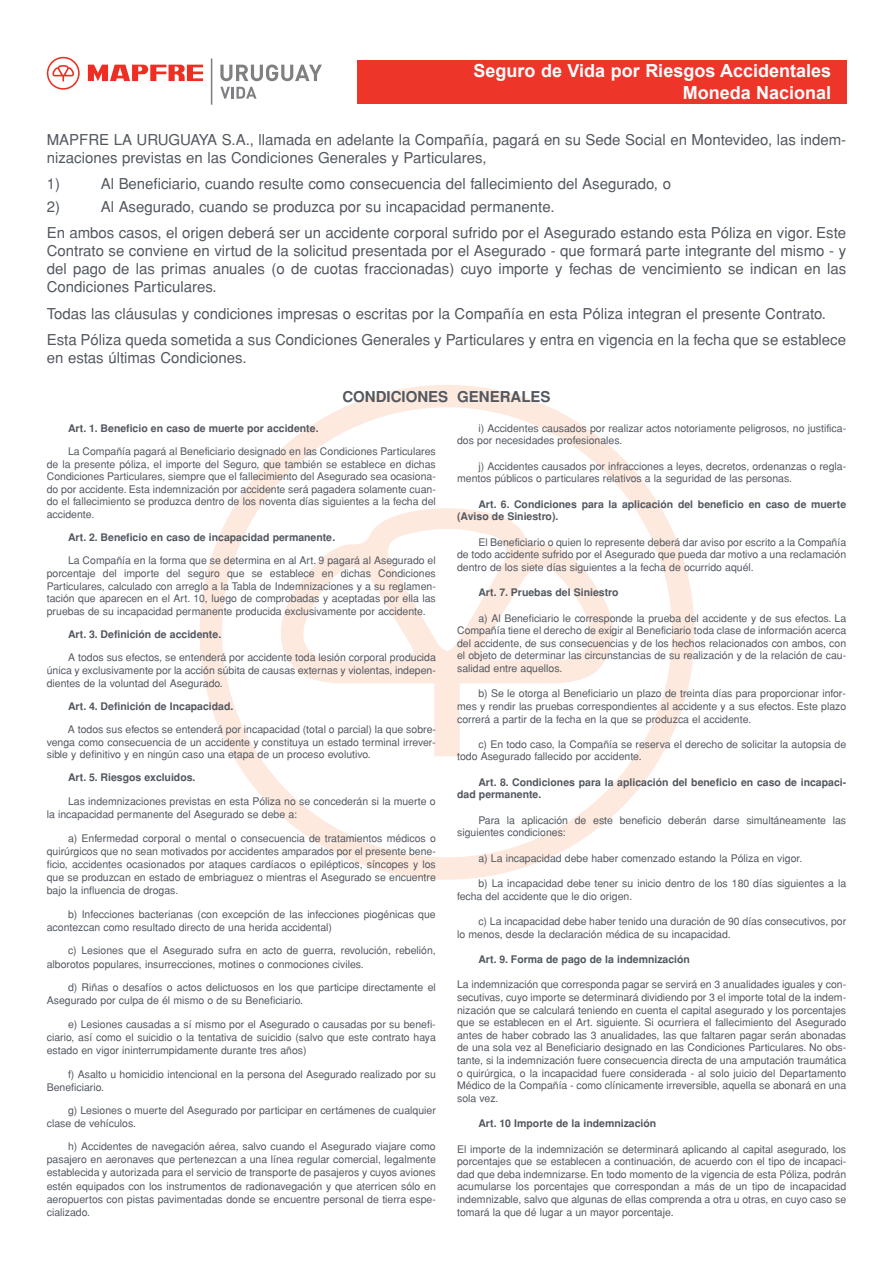
<style>
.page{position:relative;width:893px;height:1263px;background:#fff}
.page>*{position:absolute;margin:0;border:0;box-sizing:border-box;transform-origin:0 0}
.t1{font:700 18px/21.6px "Arial";color:#fff;text-align:right}
.t2{font:15px/18px "Helvetica";color:#535860}
.t3{font:700 15px "Helvetica";color:#535860}
.t4{font:10.5px/12.6px "Helvetica";color:#535860;text-align:justify}
.t5{font:700 10.5px/12.6px "Helvetica";color:#535860}
</style>
<div class="page">
<svg style="left:199px;top:385px;width:496px;height:482px"></svg>
<svg style="left:262px;top:507px;width:370px;height:249px"></svg>
<div style="left:200px;top:385px;width:494px;height:495px;border:22px solid #fde9de;border-radius:50%"></div>
<div style="left:357px;top:60px;width:489px;height:44px;background:#ee3529"></div>
<svg style="left:47px;top:57px;width:33px;height:33px"></svg>
<svg style="left:88px;top:65px;width:115px;height:16px"></svg>
<svg style="left:220px;top:64px;width:102px;height:17px"></svg>
<svg style="left:220px;top:87px;width:37px;height:12px"></svg>
<hr style="left:211px;top:59px;width:1px;height:46px;background:#808083">
<h1 class="t1" style="left:474px;top:60px;width:359px">Seguro de Vida por Riesgos Accidentales<br>Moneda Nacional</h1>
<h2 class="t2" style="left:47px;top:132px;width:801px">MAPFRE LA URUGUAYA S.A., llamada en adelante la Compañía, pagará en su Sede Social en Montevideo, las indem&shy;nizaciones previstas en las Condiciones Generales y Particulares,</h2>
<h2 class="t2" style="left:47px;top:176px;width:15px">1)</h2>
<h2 class="t2" style="left:101px;top:176px;width:572px">Al Beneficiario, cuando resulte como consecuencia del fallecimiento del Asegurado, o</h2>
<h2 class="t2" style="left:47px;top:199px;width:15px">2)</h2>
<h2 class="t2" style="left:47px;top:194px;width:801px;line-height:26.5px;text-indent:54px">Al Asegurado, cuando se produzca por su incapacidad permanente.<br>En ambos casos, el origen deberá ser un accidente corporal sufrido por el Asegurado estando esta Póliza en vigor. Este</h2>
<p class="t2" style="left:47px;top:243px;width:801px;text-align:justify">Contrato se conviene en virtud de la solicitud presentada por el Asegurado - que formará parte integrante del mismo - y del pago de las primas anuales (o de cuotas fraccionadas) cuyo importe y fechas de vencimiento se indican en las Condiciones Particulares.</p>
<h2 class="t2" style="left:47px;top:301px;width:801px;line-height:26.5px">Todas las cláusulas y condiciones impresas o escritas por la Compañía en esta Póliza integran el presente Contrato.<br>Esta Póliza queda sometida a sus Condiciones Generales y Particulares y entra en vigencia en la fecha que se establece</h2>
<h2 class="t2" style="left:47px;top:350px;width:201px">en estas últimas Condiciones.</h2>
<h2 class="t3" style="left:342px;top:391px;width:210px">CONDICIONES GENERALES</h2>
<p class="t5" style="left:68px;top:423px;width:252px">Art. 1. Beneficio en caso de muerte por accidente.</p>
<p class="t4" style="left:47px;top:446px;width:391px;text-indent:21px">La Compañía pagará al Beneficiario designado en las Condiciones Particulares de la presente póliza, el importe del Seguro, que también se establece en dichas Condiciones Particulares, siempre que el fallecimiento del Asegurado sea ocasiona&shy;do por accidente. Esta indemnización por accidente será pagadera solamente cuan&shy;do el fallecimiento se produzca dentro de los noventa días siguientes a la fecha del accidente.</p>
<p class="t5" style="left:68px;top:532px;width:269px">Art. 2. Beneficio en caso de incapacidad permanente.</p>
<p class="t4" style="left:47px;top:555px;width:391px;text-indent:21px">La Compañía en la forma que se determina en al Art. 9 pagará al Asegurado el porcentaje del importe del seguro que se establece en dichas Condiciones Particulares, calculado con arreglo a la Tabla de Indemnizaciones y a su reglamen&shy;tación que aparecen en el Art. 10, luego de comprobadas y aceptadas por ella las pruebas de su incapacidad permanente producida exclusivamente por accidente.</p>
<p class="t5" style="left:68px;top:629px;width:155px">Art. 3. Definición de accidente.</p>
<p class="t4" style="left:47px;top:652px;width:391px;text-indent:21px">A todos sus efectos, se entenderá por accidente toda lesión corporal producida única y exclusivamente por la acción súbita de causas externas y violentas, indepen&shy;dientes de la voluntad del Asegurado.</p>
<p class="t5" style="left:68px;top:701px;width:167px">Art. 4. Definición de Incapacidad.</p>
<p class="t4" style="left:47px;top:724px;width:391px;text-indent:21px">A todos sus efectos se entenderá por incapacidad (total o parcial) la que sobre&shy;venga como consecuencia de un accidente y constituya un estado terminal irrever&shy;sible y definitivo y en ningún caso una etapa de un proceso evolutivo.</p>
<p class="t5" style="left:68px;top:772px;width:129px">Art. 5. Riesgos excluidos.</p>
<p class="t4" style="left:47px;top:796px;width:391px;line-height:13px;text-indent:21px">Las indemnizaciones previstas en esta Póliza no se concederán si la muerte o la incapacidad permanente del Asegurado se debe a:</p>
<p class="t4" style="left:47px;top:833px;width:391px;line-height:13px;text-indent:21px">a) Enfermedad corporal o mental o consecuencia de tratamientos médicos o quirúrgicos que no sean motivados por accidentes amparados por el presente bene&shy;ficio, accidentes ocasionados por ataques cardíacos o epilépticos, síncopes y los que se produzcan en estado de embriaguez o mientras el Asegurado se encuentre bajo la influencia de drogas.</p>
<p class="t4" style="left:47px;top:908px;width:391px;line-height:13px;text-indent:21px">b) Infecciones bacterianas (con excepción de las infecciones piogénicas que acontezcan como resultado directo de una herida accidental)</p>
<p class="t4" style="left:47px;top:945px;width:391px;line-height:13px;text-indent:21px">c) Lesiones que el Asegurado sufra en acto de guerra, revolución, rebelión, alborotos populares, insurrecciones, motines o conmociones civiles.</p>
<p class="t4" style="left:47px;top:982px;width:391px;line-height:13px;text-indent:21px">d) Riñas o desafíos o actos delictuosos en los que participe directamente el<br>Asegurado por culpa de él mismo o de su Beneficiario.</p>
<p class="t4" style="left:47px;top:1019px;width:391px;line-height:13px;text-indent:21px">e) Lesiones causadas a sí mismo por el Asegurado o causadas por su benefi&shy;ciario, así como el suicidio o la tentativa de suicidio (salvo que este contrato haya estado en vigor ininterrumpidamente durante tres años)</p>
<p class="t4" style="left:47px;top:1068px;width:391px;line-height:13px;text-indent:21px">f) Asalto u homicidio intencional en la persona del Asegurado realizado por su<br>Beneficiario.</p>
<p class="t4" style="left:47px;top:1105px;width:391px;line-height:13px;text-indent:21px">g) Lesiones o muerte del Asegurado por participar en certámenes de cualquier clase de vehículos.</p>
<p class="t4" style="left:47px;top:1141px;width:391px;line-height:13px;text-indent:21px">h) Accidentes de navegación aérea, salvo cuando el Asegurado viajare como pasajero en aeronaves que pertenezcan a una línea regular comercial, legalmente establecida y autorizada para el servicio de transporte de pasajeros y cuyos aviones estén equipados con los instrumentos de radionavegación y que aterricen sólo en aeropuertos con pistas pavimentadas donde se encuentre personal de tierra espe&shy;cializado.</p>
<p class="t4" style="left:457px;top:423px;width:391px;text-indent:21px">i) Accidentes causados por realizar actos notoriamente peligrosos, no justifica&shy;dos por necesidades profesionales.</p>
<p class="t4" style="left:457px;top:461px;width:391px;text-indent:21px">j) Accidentes causados por infracciones a leyes, decretos, ordenanzas o regla&shy;mentos públicos o particulares relativos a la seguridad de las personas.</p>
<p class="t5" style="left:457px;top:499px;width:391px;text-indent:21px">Art. 6. Condiciones para la aplicación del beneficio en caso de muerte (Aviso de Siniestro).</p>
<p class="t4" style="left:457px;top:537px;width:391px;text-indent:21px">El Beneficiario o quien lo represente deberá dar aviso por escrito a la Compañía de todo accidente sufrido por el Asegurado que pueda dar motivo a una reclamación dentro de los siete días siguientes a la fecha de ocurrido aquél.</p>
<p class="t5" style="left:478px;top:587px;width:142px">Art. 7. Pruebas del Siniestro</p>
<p class="t4" style="left:457px;top:612px;width:391px;text-indent:21px">a) Al Beneficiario le corresponde la prueba del accidente y de sus efectos. La Compañía tiene el derecho de exigir al Beneficiario toda clase de información acerca del accidente, de sus consecuencias y de los hechos relacionados con ambos, con el objeto de determinar las circunstancias de su realización y de la relación de cau&shy;salidad entre aquellos.</p>
<p class="t4" style="left:457px;top:688px;width:391px;text-indent:21px">b) Se le otorga al Beneficiario un plazo de treinta días para proporcionar infor&shy;mes y rendir las pruebas correspondientes al accidente y a sus efectos. Este plazo correrá a partir de la fecha en la que se produzca el accidente.</p>
<p class="t4" style="left:457px;top:739px;width:391px;text-indent:21px">c) En todo caso, la Compañía se reserva el derecho de solicitar la autopsia de todo Asegurado fallecido por accidente.</p>
<p class="t5" style="left:457px;top:777px;width:391px;text-indent:21px">Art. 8. Condiciones para la aplicación del beneficio en caso de incapaci&shy;dad permanente.</p>
<p class="t4" style="left:457px;top:815px;width:391px;text-indent:21px">Para la aplicación de este beneficio deberán darse simultáneamente las siguientes condiciones:</p>
<p class="t4" style="left:478px;top:853px;width:325px">a) La incapacidad debe haber comenzado estando la Póliza en vigor.</p>
<p class="t4" style="left:457px;top:878px;width:391px;text-indent:21px">b) La incapacidad debe tener su inicio dentro de los 180 días siguientes a la fecha del accidente que le dio origen.</p>
<p class="t4" style="left:457px;top:916px;width:391px;text-indent:21px">c) La incapacidad debe haber tenido una duración de 90 días consecutivos, por lo menos, desde la declaración médica de su incapacidad.</p>
<p class="t5" style="left:478px;top:954px;width:213px">Art. 9. Forma de pago de la indemnización</p>
<p class="t4" style="left:457px;top:979px;width:391px">La indemnización que corresponda pagar se servirá en 3 anualidades iguales y con&shy;secutivas, cuyo importe se determinará dividiendo por 3 el importe total de la indem&shy;nización que se calculará teniendo en cuenta el capital asegurado y los porcentajes que se establecen en el Art. siguiente. Si ocurriera el fallecimiento del Asegurado antes de haber cobrado las 3 anualidades, las que faltaren pagar serán abonadas de una sola vez al Beneficiario designado en las Condiciones Particulares. No obs&shy;tante, si la indemnización fuere consecuencia directa de una amputación traumática o quirúrgica, o la incapacidad fuere considerada - al solo juicio del Departamento Médico de la Compañía - como clínicamente irreversible, aquella se abonará en una sola vez.</p>
<p class="t5" style="left:478px;top:1118px;width:179px">Art. 10 Importe de la indemnización</p>
<p class="t4" style="left:457px;top:1143px;width:391px">El importe de la indemnización se determinará aplicando al capital asegurado, los porcentajes que se establecen a continuación, de acuerdo con el tipo de incapaci&shy;dad que deba indemnizarse. En todo momento de la vigencia de esta Póliza, podrán acumularse los porcentajes que correspondan a más de un tipo de incapacidad indemnizable, salvo que algunas de ellas comprenda a otra u otras, en cuyo caso se tomará la que dé lugar a un mayor porcentaje.</p>
</div>
